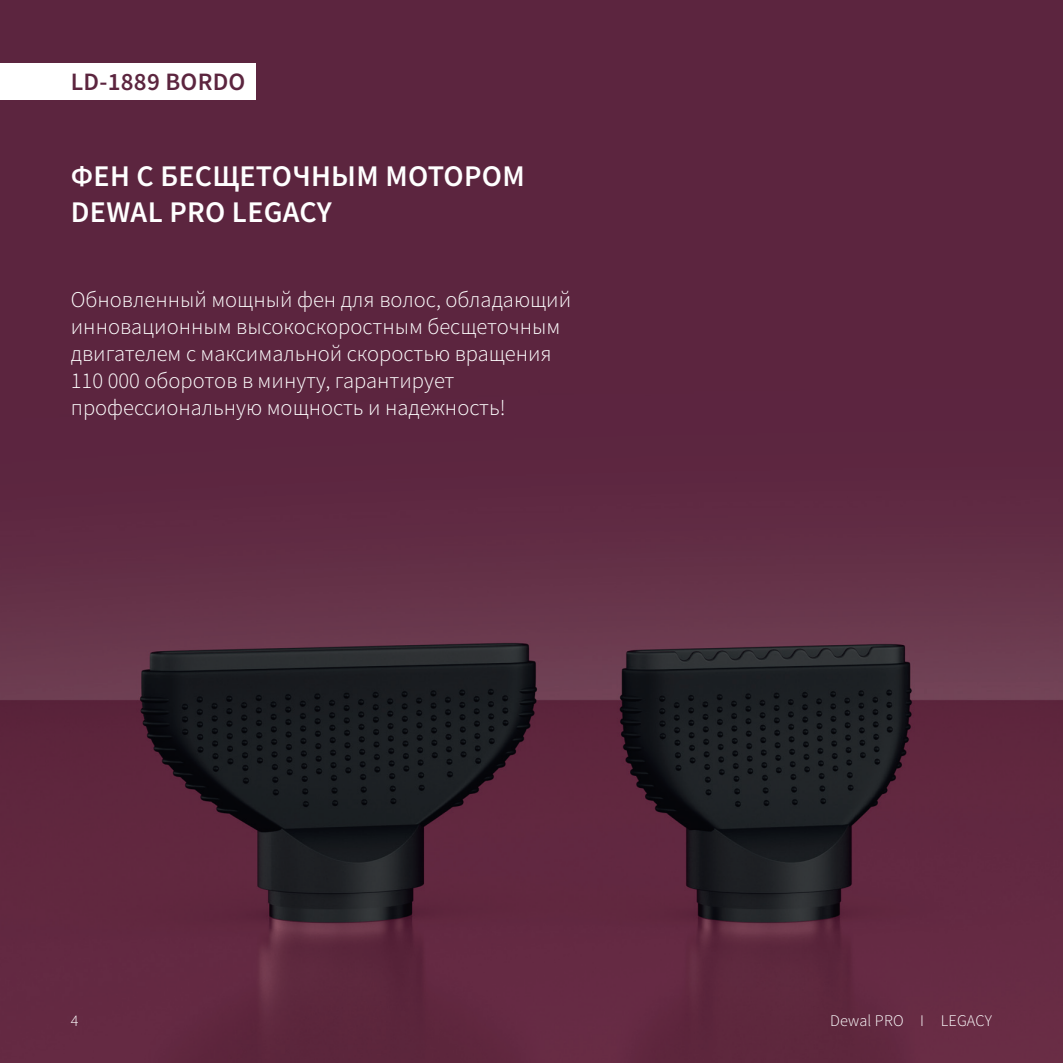
<style>
.page{position:relative;width:1063px;height:1063px;background:#fff}
.page>*{position:absolute;margin:0;border:0;box-sizing:border-box;transform-origin:0 0}
.t1{font:600 30px "Source Sans Pro";letter-spacing:.01em;color:#fff}
.t2{font:600 25px "Source Sans Pro";letter-spacing:.01em;color:#5c253f}
.t3{font:300 22.5px/27px "Source Sans Pro";color:#fff}
.t4{font:300 16.25px "Source Sans Pro";letter-spacing:.01em;color:#fff}
</style>
<div class="page">
<img style="left:0;top:0;width:1063px;height:1063px">
<div style="left:0;top:63px;width:255px;height:37px;background:#fff"></div>
<p class="t2" style="left:71px;top:65px;width:176px">LD-1889 BORDO</p>
<h1 class="t1" style="left:71px;top:156px;width:263px">Фен с бесщеточным</h1>
<h1 class="t1" style="left:385px;top:156px;width:21px">мотором</h1>
<h1 class="t1" style="left:71px;top:192px;width:262px">DEWAL PRO LEGACY</h1>
<p class="t3" style="left:71px;top:286px;width:502px">Обновленный мощный фен для волос, обладающий инновационным высокоскоростным бесщеточным двигателем с максимальной скоростью вращения 110 000 оборотов в минуту, гарантирует профессиональную мощность и надежность!</p>
<p class="t4" style="left:71px;top:1010px;width:9px">4</p>
<p class="t4" style="left:830px;top:1010px;width:164px">Dewal PRO I LEGACY</p>
</div>
